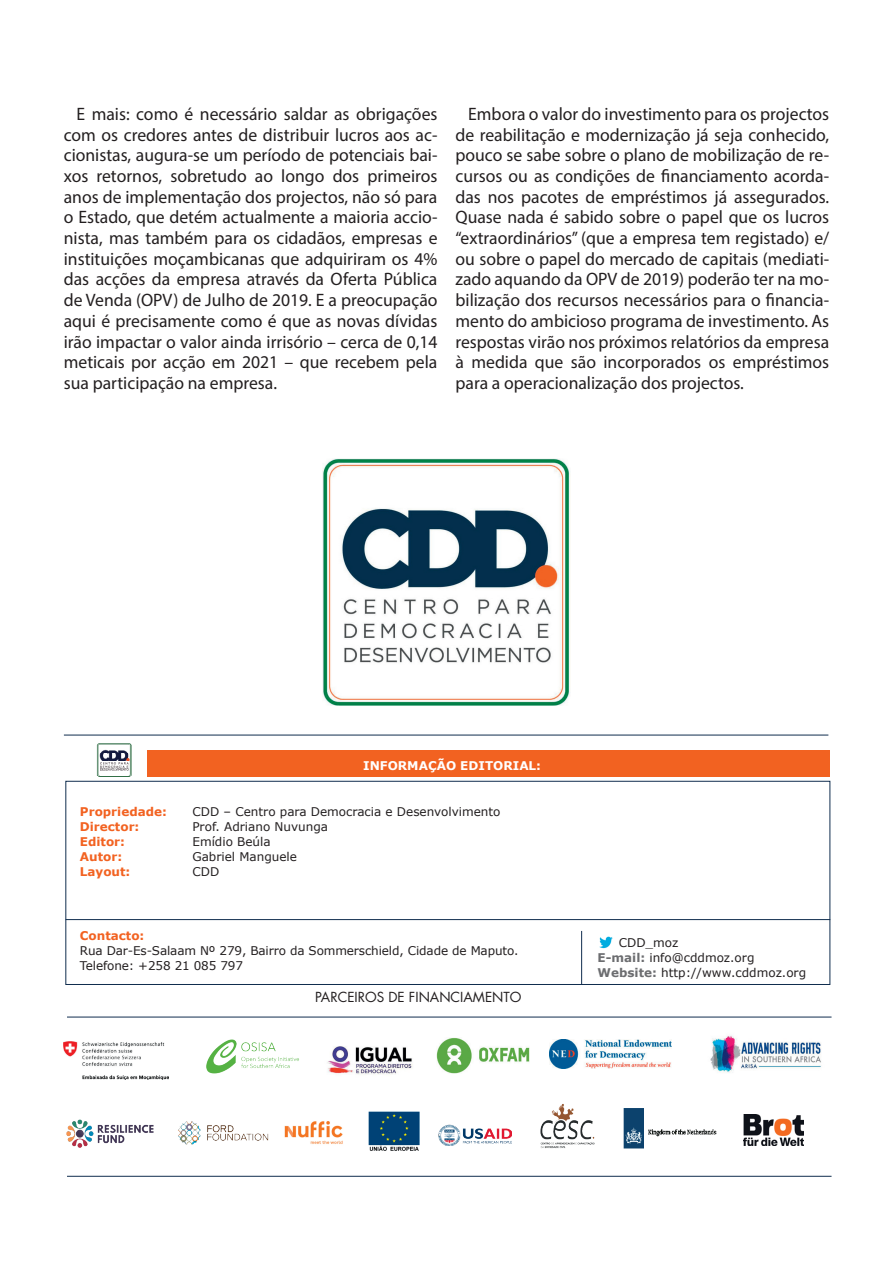
<style>
.page{position:relative;width:893px;height:1263px;background:#fff}
.page>*{position:absolute;margin:0;border:0;box-sizing:border-box;transform-origin:0 0}
.t1{font:18px/20.7px "Myriad Pro";color:#231f20;text-align:justify}
.t2{font:13.5px "Futura LT";color:#231f20}
.t3{font:12px/15px "Verdana";color:#231f20}
.t4{font:700 12px "Verdana";color:#f26221}
.t5{font:700 12px "Verdana";color:#fff}
.s1{font-weight:700;color:#6c6d70}
</style>
<div class="page">
<div style="left:147px;top:751px;width:683px;height:26px;background:#f26221"></div>
<div style="left:66px;top:781px;width:764px;height:204px;border:1px solid #102d4e"></div>
<hr style="left:66px;top:919px;width:764px;height:1px;background:#102d4e">
<hr style="left:581px;top:931px;width:1px;height:54px;background:#102d4e">
<img style="left:599px;top:936px;width:14px;height:13px">
<hr style="left:64px;top:735px;width:764px;height:1px;background:#102d4e">
<img style="left:97px;top:743px;width:35px;height:34px">
<img style="left:369px;top:1111px;width:50px;height:40px">
<hr style="left:67px;top:1017px;width:764px;height:1px;background:#102d4e">
<img style="left:64px;top:1041px;width:104px;height:39px">
<img style="left:206px;top:1039px;width:93px;height:35px">
<img style="left:284px;top:1121px;width:59px;height:23px">
<img style="left:549px;top:1040px;width:123px;height:29px">
<img style="left:436px;top:1038px;width:93px;height:36px">
<img style="left:178px;top:1121px;width:91px;height:24px">
<img style="left:66px;top:1119px;width:88px;height:29px">
<img style="left:623px;top:1108px;width:94px;height:41px">
<img style="left:327px;top:1046px;width:86px;height:29px">
<img style="left:540px;top:1104px;width:55px;height:44px">
<img style="left:710px;top:1035px;width:111px;height:38px">
<img style="left:439px;top:1125px;width:73px;height:20px">
<hr style="left:67px;top:1176px;width:764px;height:1px;background:#102d4e">
<img style="left:743px;top:1114px;width:61px;height:31px">
<img style="left:323px;top:458px;width:247px;height:248px">
<p class="t1" style="left:64px;top:103px;width:375px;text-indent:13px">E mais: como é necessário saldar as obrigações com os credores antes de distribuir lucros aos ac&shy;cionistas, augura-se um período de potenciais bai&shy;xos retornos, sobretudo ao longo dos primeiros anos de implementação dos projectos, não só para o Estado, que detém actualmente a maioria accio&shy;nista, mas também para os cidadãos, empresas e instituições moçambicanas que adquiriram os 4% das acções da empresa através da Oferta Pública de Venda (OPV) de Julho de 2019. E a preocupação aqui é precisamente como é que as novas dívidas irão impactar o valor ainda irrisório – cerca de 0,14 meticais por acção em 2021 – que recebem pela sua participação na empresa.</p>
<p class="t1" style="left:455px;top:103px;width:375px;text-indent:13px">Embora o valor do investimento para os projectos de reabilitação e modernização já seja conhecido, pouco se sabe sobre o plano de mobilização de re&shy;cursos ou as condições de financiamento acorda&shy;das nos pacotes de empréstimos já assegurados.<br>Quase nada é sabido sobre o papel que os lucros “extraordinários” (que a empresa tem registado) e/ ou sobre o papel do mercado de capitais (mediati&shy;zado aquando da OPV de 2019) poderão ter na mo&shy;bilização dos recursos necessários para o financia&shy;mento do ambicioso programa de investimento. As respostas virão nos próximos relatórios da empresa à medida que são incorporados os empréstimos para a operacionalização dos projectos.</p>
<p class="t5" style="left:363px;top:757px;width:179px">INFORMAÇÃO EDITORIAL:</p>
<p class="t4" style="left:80px;top:804px;width:89px">Propriedade:</p>
<p class="t3" style="left:192px;top:804px;width:310px">CDD – Centro para Democracia e Desenvolvimento</p>
<p class="t4" style="left:80px;top:819px;width:61px">Director:</p>
<p class="t3" style="left:192px;top:819px;width:137px">Prof. Adriano Nuvunga</p>
<p class="t4" style="left:80px;top:834px;width:47px">Editor:</p>
<p class="t3" style="left:192px;top:834px;width:80px">Emídio Beúla</p>
<p class="t4" style="left:80px;top:849px;width:44px">Autor:</p>
<p class="t3" style="left:192px;top:849px;width:106px">Gabriel Manguele</p>
<p class="t4" style="left:80px;top:863px;width:52px">Layout:</p>
<p class="t3" style="left:192px;top:864px;width:28px">CDD</p>
<p class="t4" style="left:80px;top:928px;width:66px">Contacto:</p>
<p class="t3" style="left:80px;top:943px;width:440px">Rua Dar-Es-Salaam Nº 279, Bairro da Sommerschield, Cidade de Maputo.<br>Telefone: +258 21 085 797</p>
<p class="t3" style="left:598px;top:935px;width:210px;text-indent:21px">CDD_moz<br><span class="s1">E-mail:</span> info@cddmoz.org<br><span class="s1">Website:</span> http://www.cddmoz.org</p>
<p class="t2" style="left:315px;top:988px;width:208px">PARCEIROS DE FINANCIAMENTO</p>
</div>
